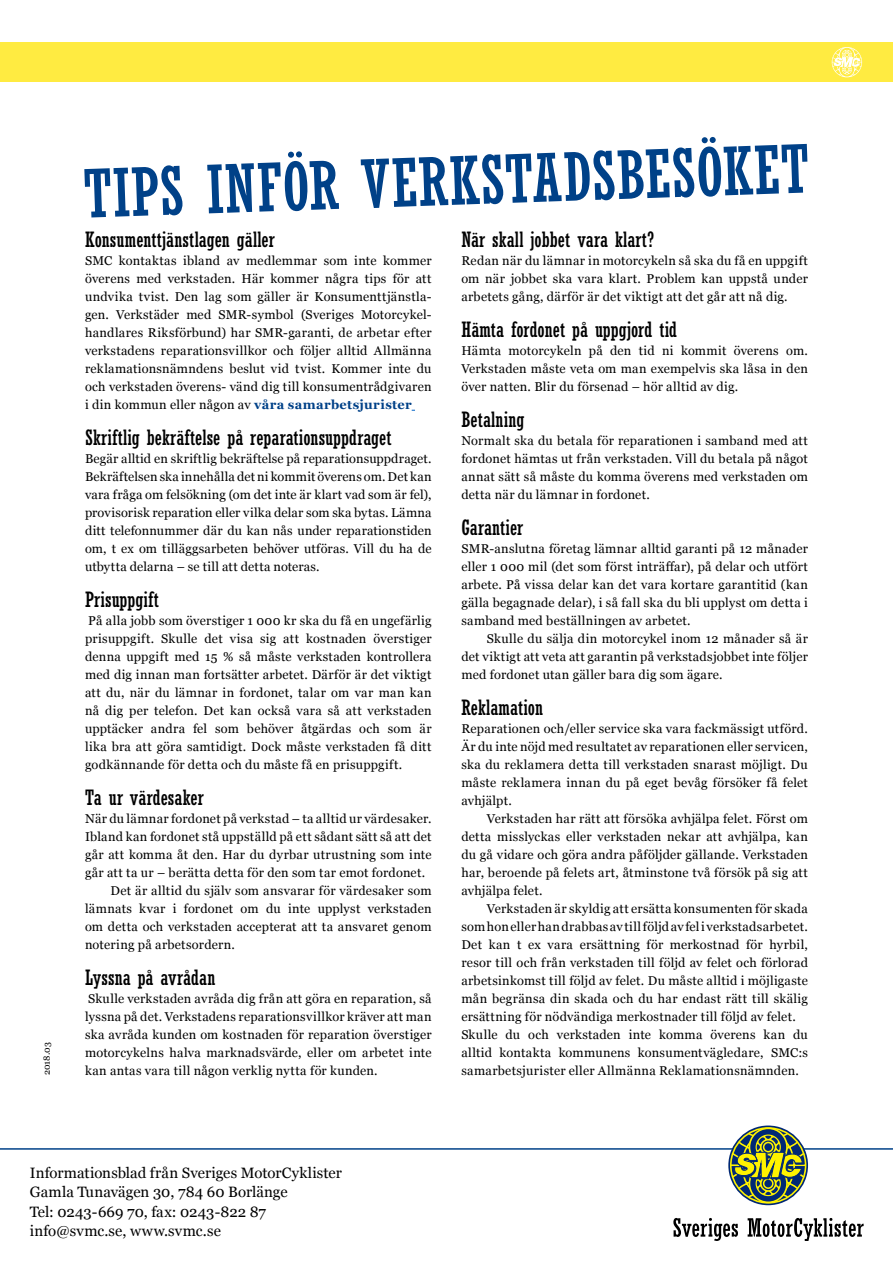
<style>
.page{position:relative;width:893px;height:1263px;background:#fff}
.page>*{position:absolute;margin:0;border:0;box-sizing:border-box;transform-origin:0 0}
.t1{font:condensed 21px "Rockwell";letter-spacing:.005em;color:#000}
.t2{font:15px/19.5px "Georgia";letter-spacing:.005em;color:#000}
.t3{font:12.75px/18px "Georgia";letter-spacing:.02em;color:#000;text-align:justify}
.t4{font:9px "Georgia";letter-spacing:.005em;color:#000}
.s1{font-weight:700;color:#004188}
</style>
<div class="page">
<hr style="left:0;top:1148px;width:893px;height:2px;background:#004188">
<svg style="left:728px;top:1125px;width:80px;height:80px"></svg>
<svg style="left:749px;top:1127px;width:39px;height:40px"></svg>
<svg style="left:750px;top:1129px;width:36px;height:36px"></svg>
<svg style="left:749px;top:1164px;width:39px;height:39px"></svg>
<div style="left:750px;top:1166px;width:36px;height:35px;background:#002875;border-radius:50%"></div>
<svg style="left:729px;top:1131px;width:78px;height:68px"></svg>
<svg style="left:673px;top:1218px;width:65px;height:23px"></svg>
<svg style="left:748px;top:1218px;width:116px;height:23px"></svg>
<div style="left:0;top:43px;width:893px;height:39px;background:#ffeb41"></div>
<svg style="left:832px;top:47px;width:30px;height:30px"></svg>
<svg style="left:84px;top:137px;width:723px;height:80px"></svg>
<p class="t4" style="left:40px;top:1075px;width:35px;rotate:-90deg">2018.03</p>
<h1 class="t1" style="left:85px;top:227px;width:191px">Konsumenttjänstlagen gäller</h1>
<p class="t3" style="left:85px;top:251px;width:348px">SMC kontaktas ibland av medlemmar som inte kommer överens med verkstaden. Här kommer några tips för att undvika tvist. Den lag som gäller är Konsumenttjänstla&shy;gen. Verkstäder med SMR-symbol (Sveriges Motorcykel&shy;handlares Riksförbund) har SMR-garanti, de arbetar efter verkstadens reparationsvillkor och följer alltid Allmänna reklamationsnämndens beslut vid tvist. Kommer inte du och verkstaden överens- vänd dig till konsumentrådgivaren i din kommun eller någon av <span class="s1">våra samarbetsjurister</span></p>
<h1 class="t1" style="left:85px;top:425px;width:308px">Skriftlig bekräftelse på reparationsuppdraget</h1>
<p class="t3" style="left:85px;top:449px;width:348px">Begär alltid en skriftlig bekräftelse på reparationsuppdraget.<br>Bekräftelsen ska innehålla det ni kommit överens om. Det kan vara fråga om felsökning (om det inte är klart vad som är fel), provisorisk reparation eller vilka delar som ska bytas. Lämna ditt telefonnummer där du kan nås under reparationstiden om, t ex om tilläggsarbeten behöver utföras. Vill du ha de utbytta delarna – se till att detta noteras.</p>
<h1 class="t1" style="left:85px;top:587px;width:76px">Prisuppgift</h1>
<p class="t3" style="left:85px;top:611px;width:348px">På alla jobb som överstiger 1 000 kr ska du få en ungefärlig prisuppgift. Skulle det visa sig att kostnaden överstiger denna uppgift med 15 % så måste verkstaden kontrollera med dig innan man fortsätter arbetet. Därför är det viktigt att du, när du lämnar in fordonet, talar om var man kan nå dig per telefon. Det kan också vara så att verkstaden upptäcker andra fel som behöver åtgärdas och som är lika bra att göra samtidigt. Dock måste verkstaden få ditt godkännande för detta och du måste få en prisuppgift.</p>
<h1 class="t1" style="left:85px;top:785px;width:120px">Ta ur värdesaker</h1>
<p class="t3" style="left:85px;top:809px;width:348px">När du lämnar fordonet på verkstad – ta alltid ur värdesaker.</p>
<p class="t3" style="left:85px;top:827px;width:348px">Ibland kan fordonet stå uppställd på ett sådant sätt så att det</p>
<p class="t3" style="left:85px;top:845px;width:348px">går att komma åt den. Har du dyrbar utrustning som inte</p>
<p class="t3" style="left:85px;top:863px;width:342px">går att ta ur – berätta detta för den som tar emot fordonet.</p>
<p class="t3" style="left:111px;top:881px;width:323px">Det är alltid du själv som ansvarar för värdesaker som</p>
<p class="t3" style="left:85px;top:899px;width:348px">lämnats kvar i fordonet om du inte upplyst verkstaden</p>
<p class="t3" style="left:85px;top:917px;width:348px">om detta och verkstaden accepterat att ta ansvaret genom</p>
<p class="t3" style="left:85px;top:935px;width:151px">notering på arbetsordern.</p>
<h1 class="t1" style="left:85px;top:965px;width:132px">Lyssna på avrådan</h1>
<p class="t3" style="left:85px;top:989px;width:348px">Skulle verkstaden avråda dig från att göra en reparation, så lyssna på det. Verkstadens reparationsvillkor kräver att man ska avråda kunden om kostnaden för reparation överstiger motorcykelns halva marknadsvärde, eller om arbetet inte kan antas vara till någon verklig nytta för kunden.</p>
<h1 class="t1" style="left:461px;top:227px;width:195px">När skall jobbet vara klart?</h1>
<p class="t3" style="left:461px;top:251px;width:348px">Redan när du lämnar in motorcykeln så ska du få en uppgift om när jobbet ska vara klart. Problem kan uppstå under arbetets gång, därför är det viktigt att det går att nå dig.</p>
<h1 class="t1" style="left:461px;top:317px;width:217px">Hämta fordonet på uppgjord tid</h1>
<p class="t3" style="left:461px;top:341px;width:348px">Hämta motorcykeln på den tid ni kommit överens om.<br>Verkstaden måste veta om man exempelvis ska låsa in den över natten. Blir du försenad – hör alltid av dig.</p>
<h1 class="t1" style="left:461px;top:407px;width:64px">Betalning</h1>
<p class="t3" style="left:461px;top:431px;width:348px">Normalt ska du betala för reparationen i samband med att fordonet hämtas ut från verkstaden. Vill du betala på något annat sätt så måste du komma överens med verkstaden om detta när du lämnar in fordonet.</p>
<h1 class="t1" style="left:461px;top:515px;width:63px">Garantier</h1>
<p class="t3" style="left:461px;top:539px;width:348px">SMR-anslutna företag lämnar alltid garanti på 12 månader eller 1 000 mil (det som först inträffar), på delar och utfört arbete. På vissa delar kan det vara kortare garantitid (kan gälla begagnade delar), i så fall ska du bli upplyst om detta i samband med beställningen av arbetet.</p>
<p class="t3" style="left:461px;top:629px;width:348px;text-indent:26px">Skulle du sälja din motorcykel inom 12 månader så är det viktigt att veta att garantin på verkstadsjobbet inte följer med fordonet utan gäller bara dig som ägare.</p>
<h1 class="t1" style="left:461px;top:695px;width:83px">Reklamation</h1>
<p class="t3" style="left:461px;top:719px;width:348px">Reparationen och/eller service ska vara fackmässigt utförd.<br>Är du inte nöjd med resultatet av reparationen eller servicen, ska du reklamera detta till verkstaden snarast möjligt. Du måste reklamera innan du på eget bevåg försöker få felet avhjälpt.</p>
<p class="t3" style="left:461px;top:809px;width:348px;text-indent:26px">Verkstaden har rätt att försöka avhjälpa felet. Först om detta misslyckas eller verkstaden nekar att avhjälpa, kan du gå vidare och göra andra påföljder gällande. Verkstaden har, beroende på felets art, åtminstone två försök på sig att avhjälpa felet.</p>
<p class="t3" style="left:461px;top:899px;width:348px;text-align:left;text-indent:26px">Verkstaden är skyldig att ersätta konsumenten för skada som hon eller han drabbas av till följd av fel i verkstadsarbetet.<br>Det kan t ex vara ersättning för merkostnad för hyrbil, resor till och från verkstaden till följd av felet och förlorad arbetsinkomst till följd av felet. Du måste alltid i möjligaste mån begränsa din skada och du har endast rätt till skälig ersättning för nödvändiga merkostnader till följd av felet.<br>Skulle du och verkstaden inte komma överens kan du alltid kontakta kommunens konsumentvägledare, SMC:s</p>
<p class="t3" style="left:461px;top:1061px;width:339px">samarbetsjurister eller Allmänna Reklamationsnämnden.</p>
<p class="t2" style="left:30px;top:1162px;width:314px">Informationsblad från Sveriges MotorCyklister Gamla Tunavägen 30, 784 60 Borlänge<br>Tel: 0243-669 70, fax: 0243-822 87 info@svmc.se, www.svmc.se</p>
</div>
